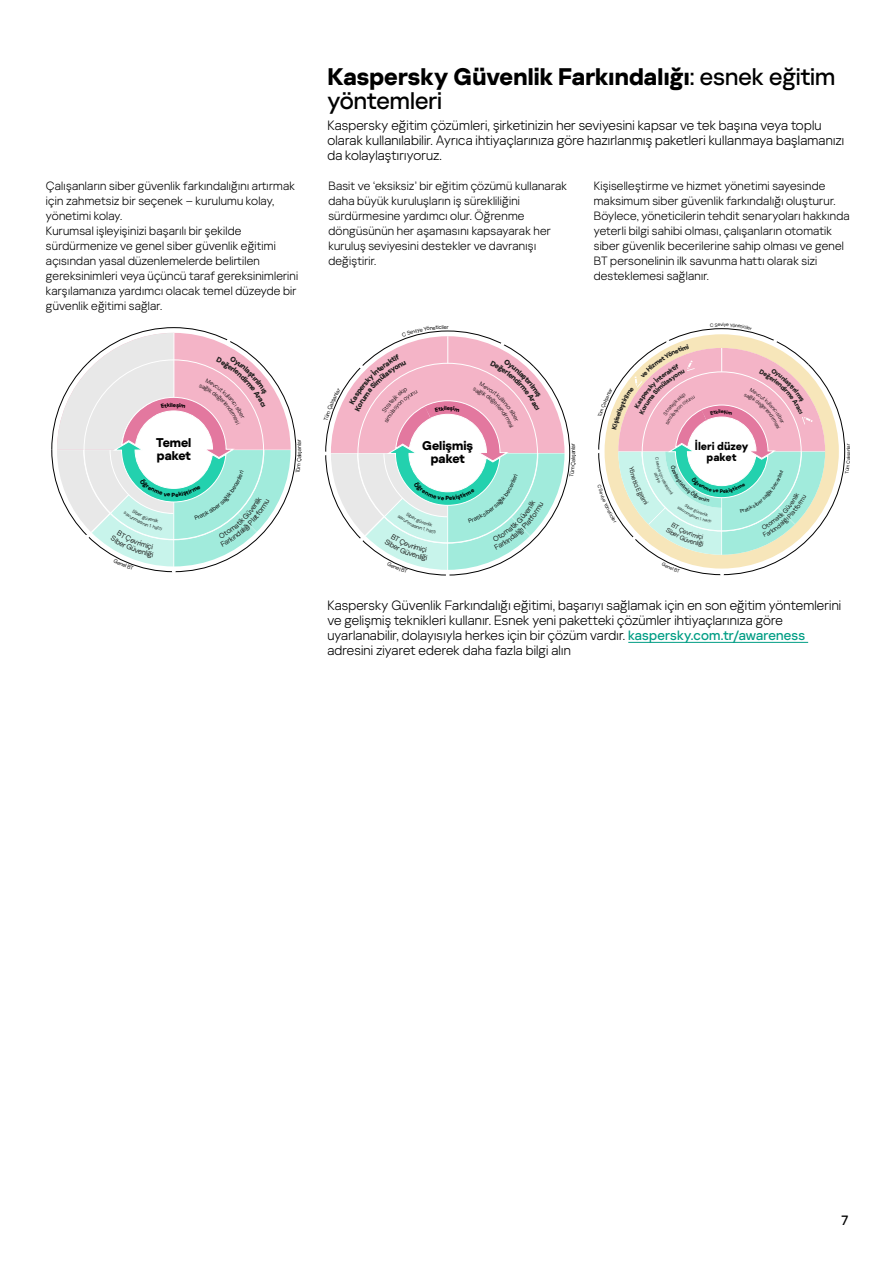
<style>
.page{position:relative;width:893px;height:1263px;background:#fff}
.page>*{position:absolute;margin:0;border:0;box-sizing:border-box;transform-origin:0 0}
.t1{font:700 24px/24px "Kaspersky Sans Display";letter-spacing:.005em;color:#000}
.t2{font:300 13.5px/15px "Kaspersky Sans Display";letter-spacing:.015em;color:#000}
.t3{font:500 13.5px "Kaspersky Sans Display";color:#000}
.t4{font:700 12.75px/13px "Kaspersky Sans Display";color:#000}
.t5{font:300 12px/15px "Kaspersky Sans Display";letter-spacing:.02em;color:#000}
.t6{font:700 11.25px/11.6px "Kaspersky Sans";color:#000;text-align:center}
.t7{font:5.4px "Kaspersky Sans Display";color:#000}
.t8{font:4.8px "Kaspersky Sans Display";color:#000}
.s1{font-weight:500}
.s2{font-weight:500;color:#009d84}
</style>
<div class="page">
<hr style="left:628px;top:642px;width:180px;height:1px;background:#009d84">
<svg style="left:52px;top:327px;width:245px;height:246px"></svg>
<svg style="left:325px;top:330px;width:246px;height:246px"></svg>
<svg style="left:598px;top:328px;width:248px;height:248px"></svg>
<h1 class="t1" style="left:327px;top:63px;width:509px">Kaspersky Güvenlik Farkındalığı<span class="s1">: esnek eğitim yöntemleri</span></h1>
<p class="t2" style="left:327px;top:117px;width:518px">Kaspersky eğitim çözümleri, şirketinizin her seviyesini kapsar ve tek başına veya toplu olarak kullanılabilir. Ayrıca ihtiyaçlarınıza göre hazırlanmış paketleri kullanmaya başlamanızı da kolaylaştırıyoruz.</p>
<p class="t5" style="left:46px;top:178px;width:254px">Çalışanların siber güvenlik farkındalığını artırmak için zahmetsiz bir seçenek – kurulumu kolay, yönetimi kolay.<br>Kurumsal işleyişinizi başarılı bir şekilde sürdürmenize ve genel siber güvenlik eğitimi açısından yasal düzenlemelerde belirtilen gereksinimleri veya üçüncü taraf gereksinimlerini karşılamanıza yardımcı olacak temel düzeyde bir güvenlik eğitimi sağlar.</p>
<p class="t5" style="left:328px;top:178px;width:240px">Basit ve ‘eksiksiz’ bir eğitim çözümü kullanarak daha büyük kuruluşların iş sürekliliğini sürdürmesine yardımcı olur. Öğrenme döngüsünün her aşamasını kapsayarak her kuruluş seviyesini destekler ve davranışı değiştirir.</p>
<p class="t5" style="left:594px;top:178px;width:257px">Kişiselleştirme ve hizmet yönetimi sayesinde maksimum siber güvenlik farkındalığı oluşturur.<br>Böylece, yöneticilerin tehdit senaryoları hakkında yeterli bilgi sahibi olması, çalışanların otomatik siber güvenlik becerilerine sahip olması ve genel BT personelinin ilk savunma hattı olarak sizi desteklemesi sağlanır.</p>
<p class="t4" style="left:156px;top:436px;width:37px">Temel paket</p>
<p class="t7" style="left:296px;top:454px;width:4px;rotate:-90deg">ş</p>
<p class="t7" style="left:447px;top:324px;width:3px">r</p>
<p class="t8" style="left:720px;top:322px;width:4px">v</p>
<p class="t4" style="left:422px;top:439px;width:52px;text-align:center">Gelişmiş paket</p>
<p class="t6" style="left:695px;top:440px;width:55px">İleri düzey paket</p>
<p class="t7" style="left:570px;top:457px;width:4px;rotate:-90deg">ş</p>
<p class="t8" style="left:846px;top:454px;width:4px;rotate:-90deg">a</p>
<p class="t2" style="left:327px;top:597px;width:515px">Kaspersky Güvenlik Farkındalığı eğitimi, başarıyı sağlamak için en son eğitim yöntemlerini ve gelişmiş teknikleri kullanır. Esnek yeni paketteki çözümler ihtiyaçlarınıza göre uyarlanabilir, dolayısıyla herkes için bir çözüm vardır. <span class="s2">kaspersky.com.tr/awareness </span>adresini ziyaret ederek daha fazla bilgi alın</p>
<p class="t3" style="left:841px;top:1211px;width:8px">7</p>
</div>
